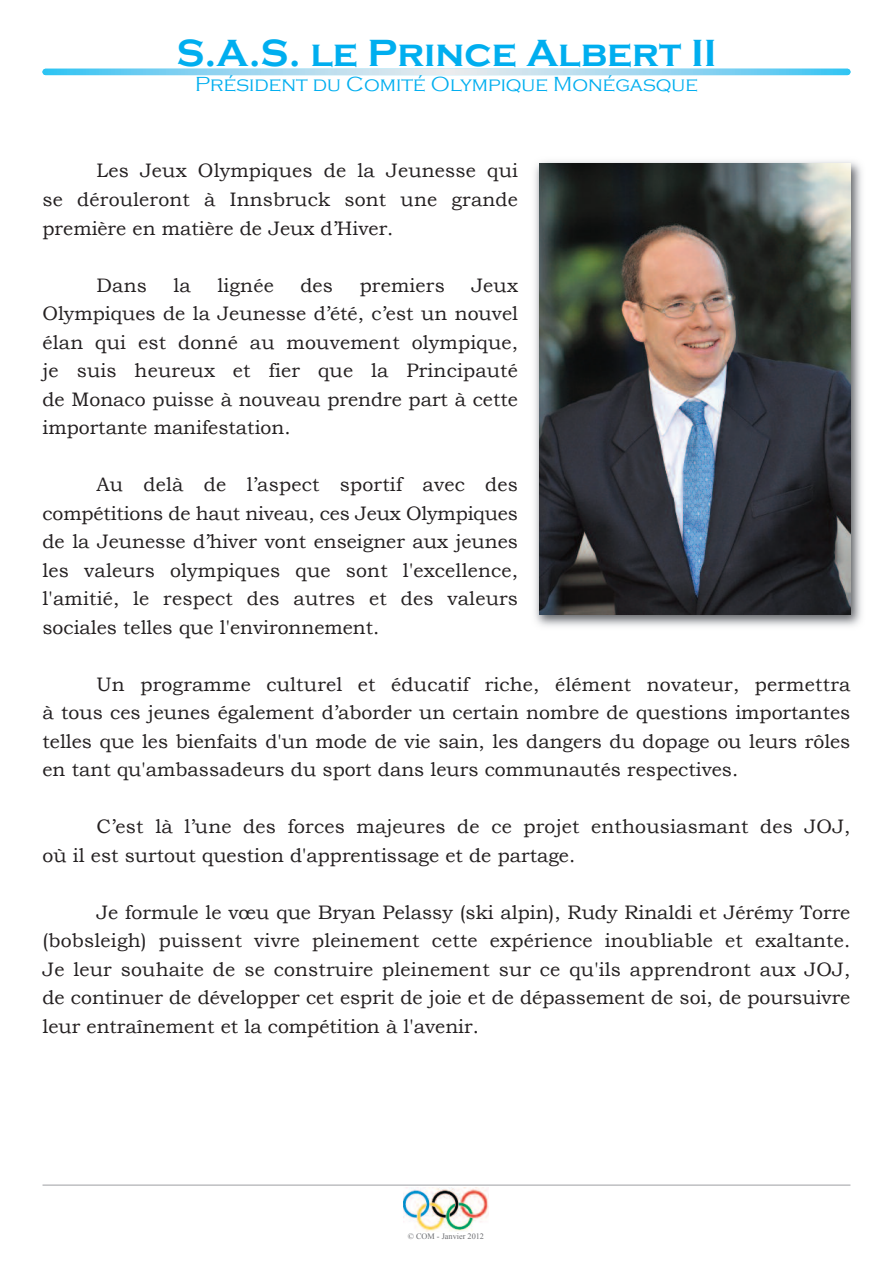
<style>
.page{position:relative;width:893px;height:1263px;background:#fff}
.page>*{position:absolute;margin:0;border:0;box-sizing:border-box;transform-origin:0 0}
.t1{font:700 39px "Copperplate Gothic";color:#00aeef}
.t2{font:300 21px "Copperplate Gothic";color:#00aeef}
.t3{font:19.5px/28.5px "Bookman Old Style";color:#231f20;text-align:justify}
.t4{font:8.25px "Times New Roman";color:#6c6d70}
</style>
<div class="page">
<svg style="left:43px;top:69px;width:807px;height:6px;background:#98d6ef"></svg>
<img style="left:534px;top:161px;width:328px;height:466px">
<img style="left:539px;top:163px;width:311px;height:452px">
<svg style="left:850px;top:615px;width:5px;height:5px"></svg>
<img style="left:403px;top:1187px;width:85px;height:44px">
<hr style="left:43px;top:1185px;width:807px;height:1px;background:#9d9fa2">
<h1 class="t1" style="left:176px;top:32px;width:542px">S.A.S. le Prince Albert II</h1>
<p class="t2" style="left:195px;top:72px;width:504px">Président du Comité Olympique Monégasque</p>
<p class="t3" style="left:43px;top:156px;width:477px;text-indent:54px">Les Jeux Olympiques de la Jeunesse qui se dérouleront à Innsbruck sont une grande première en matière de Jeux d’Hiver.</p>
<p class="t3" style="left:97px;top:270px;width:52px">Dans</p>
<p class="t3" style="left:174px;top:270px;width:19px">la</p>
<p class="t3" style="left:217px;top:270px;width:58px">lignée</p>
<p class="t3" style="left:300px;top:270px;width:34px">des</p>
<p class="t3" style="left:360px;top:270px;width:87px">premiers</p>
<p class="t3" style="left:43px;top:270px;width:477px;text-indent:429px">Jeux Olympiques de la Jeunesse d’été, c’est un nouvel élan qui est donné au mouvement olympique, je suis heureux et fier que la Principauté de Monaco puisse à nouveau prendre part à cette importante manifestation.</p>
<p class="t3" style="left:43px;top:470px;width:477px;text-indent:54px">Au delà de l’aspect sportif avec des compétitions de haut niveau, ces Jeux Olympiques de la Jeunesse d’hiver vont enseigner aux jeunes les valeurs olympiques que sont l'excellence, l'amitié, le respect des autres et des valeurs sociales telles que l'environnement.</p>
<p class="t3" style="left:43px;top:669px;width:809px;text-indent:54px">Un programme culturel et éducatif riche, élément novateur, permettra à tous ces jeunes également d’aborder un certain nombre de questions importantes telles que les bienfaits d'un mode de vie sain, les dangers du dopage ou leurs rôles en tant qu'ambassadeurs du sport dans leurs communautés respectives.</p>
<p class="t3" style="left:43px;top:812px;width:809px;text-indent:54px">C’est là l’une des forces majeures de ce projet enthousiasmant des JOJ, où il est surtout question d'apprentissage et de partage.</p>
<p class="t3" style="left:42px;top:897px;width:809px;text-indent:54px">Je formule le vœu que Bryan Pelassy (ski alpin), Rudy Rinaldi et Jérémy Torre (bobsleigh) puissent vivre pleinement cette expérience inoubliable et exaltante.<br>Je leur souhaite de se construire pleinement sur ce qu'ils apprendront aux JOJ, de continuer de développer cet esprit de joie et de dépassement de soi, de poursuivre leur entraînement et la compétition à l'avenir.</p>
<p class="t4" style="left:408px;top:1232px;width:78px">© COM - Janvier 2012</p>
</div>
